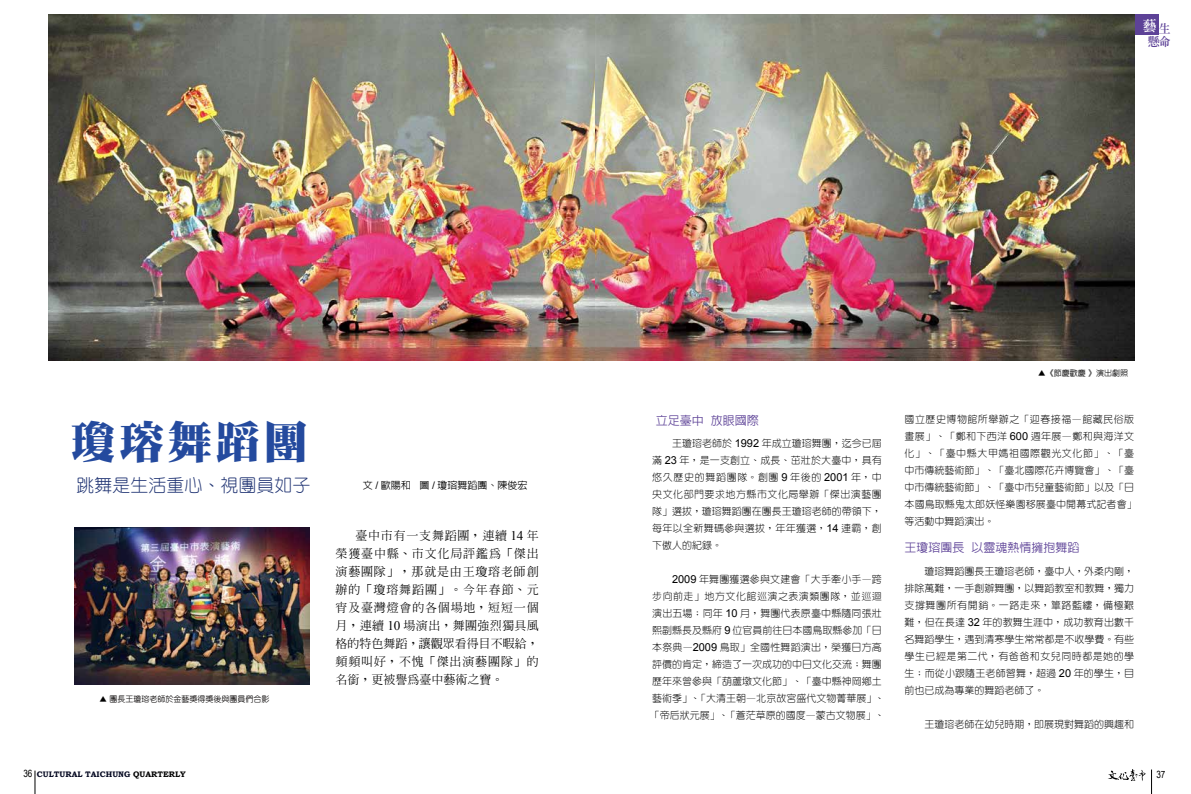
<style>
.page{position:relative;width:1191px;height:794px;background:#fff}
.page>*{position:absolute;margin:0;border:0;box-sizing:border-box;transform-origin:0 0}
.t1{font:45px "DF Ming Std W12";letter-spacing:.07em;color:#244a9e}
.t2{font:300 18px "AR Yuan B5";color:#1e3272}
.t3{font:800 14px "AR Ming B5";color:#fff}
.t4{font:500 12px/18px "AR Ming B5";color:#000;text-align:justify}
.t5{font:500 12px "AR Hei B5";color:#5d4297}
.t6{font:800 12px "AR Ming B5";color:#5d4297}
.t7{font:300 10px/17px "AR Yuan B5";color:#000;text-align:justify}
.t8{font:500 10px "AR Hei B5";color:#000}
.t9{font:10px "Arial Narrow";color:#000}
.t10{font:700 8px "Bookman Old Style";color:#030720}
.t11{font:500 8px "AR Yuan B5";color:#040000}
.t12{font:500 8px "AR Yuan B5";color:#000}
.s1{font-family:"Arial";font-weight:400;font-size:10.5px}
.s2{color:#000}
.s3{font-family:"Times New Roman";font-weight:400;font-size:13.2px}
.s4{font-family:"Arial";font-weight:400;font-size:11px}
.s5{font-family:"Arial Narrow";font-weight:400;font-size:10px;color:#000}
</style>
<div class="page">
<svg style="left:35px;top:770px;width:1px;height:24px"></svg>
<svg style="left:1151px;top:769px;width:1px;height:25px"></svg>
<svg style="left:1108px;top:769px;width:37px;height:12px"></svg>
<div style="left:1123px;top:14px;width:35px;height:20px;background:#5d4297"></div>
<img style="left:75px;top:527px;width:234px;height:158px">
<img style="left:48px;top:14px;width:1086px;height:346px">
<h3 class="t3" style="left:1142px;top:19px;width:30px">藝<sub>生</sub></h3>
<p class="t6" style="left:1147px;top:35px;width:25px">懸命</p>
<h1 class="t1" style="left:71px;top:418px;width:239px">瓊瑢舞蹈團</h1>
<h2 class="t2" style="left:77px;top:476px;width:235px">跳舞是生活重心、視團員如子</h2>
<p class="t8" style="left:363px;top:480px;width:166px">文 <span class="s1">/</span> 歐陽和 圖 <span class="s1">/</span> 瓊瑢舞蹈團、陳俊宏</p>
<p class="t11" style="left:99px;top:694px;width:172px"><span class="s2">▲</span> 團長王瓊瑢老師於金藝獎得獎後與團員們合影</p>
<p class="t4" style="left:335px;top:526px;width:205px;text-indent:20px">臺中市有一支舞蹈團，連續 <span class="s3">14</span> 年榮獲臺中縣、市文化局評鑑為「傑出演藝團隊」，那就是由王瓊瑢老師創辦的「瓊瑢舞蹈團」。今年春節、元宵及臺灣燈會的各個場地，短短一個月，連續 <span class="s3">10</span> 場演出，舞團強烈獨具風格的特色舞蹈，讓觀眾看得目不暇給，頻頻叫好，不愧「傑出演藝團隊」的名銜，更被譽為臺中藝術之寶。</p>
<p class="t5" style="left:655px;top:414px;width:105px">立足臺中 放眼國際</p>
<p class="t7" style="left:652px;top:435px;width:231px;text-indent:20px">王瓊瑢老師於 <span class="s4">1992</span> 年成立瓊瑢舞團，迄今已屆滿 <span class="s4">23</span> 年，是一支創立、成長、茁壯於大臺中，具有悠久歷史的舞蹈團隊。創團 <span class="s4">9</span> 年後的 <span class="s4">2001</span> 年，中央文化部門要求地方縣市文化局舉辦「傑出演藝團隊」選拔，瓊瑢舞蹈團在團長王瓊瑢老師的帶領下，每年以全新舞碼參與選拔，年年獲選，<span class="s4">14</span> 連霸，創下傲人的紀錄。</p>
<p class="t7" style="left:649px;top:571px;width:236px;text-align:left;text-indent:22px"><span class="s4">2009</span> 年舞團獲選參與文建會「大手牽小手—跨步向前走」地方文化館巡演之表演類團隊，並巡迴演出五場；同年 <span class="s4">10</span> 月，舞團代表原臺中縣隨同張壯熙副縣長及縣府 <span class="s4">9</span> 位官員前往日本國鳥取縣參加「日本祭典—<span class="s4">2009</span> 鳥取」全國性舞蹈演出，榮獲日方高評價的肯定，締造了一次成功的中日文化交流；舞團歷年來曾參與「葫蘆墩文化節」、「臺中縣神岡鄉土藝術季」、「大清王朝—北京故宮盛代文物菁華展」、「帝后狀元展」、「蒼茫草原的國度—蒙古文物展」、</p>
<p class="t12" style="left:1037px;top:369px;width:92px">▲《節慶歡慶》演出劇照</p>
<p class="t7" style="left:904px;top:410px;width:234px;text-align:left">國立歷史博物館所舉辦之「迎春接福—館藏民俗版畫展」、「鄭和下西洋 <span class="s4">600</span> 週年展—鄭和與海洋文化」、「臺中縣大甲媽祖國際觀光文化節」、「臺中市傳統藝術節」、「臺北國際花卉博覽會」、「臺中市傳統藝術節」、「臺中市兒童藝術節」以及「日本國鳥取縣鬼太郎妖怪樂園移展臺中開幕式記者會」等活動中舞蹈演出。</p>
<p class="t5" style="left:904px;top:541px;width:177px">王瓊瑢團長 以靈魂熱情擁抱舞蹈</p>
<p class="t7" style="left:904px;top:562px;width:231px;text-indent:20px">瓊瑢舞蹈團長王瓊瑢老師，臺中人，外柔內剛，排除萬難，一手創辦舞團，以舞蹈教室和教舞，獨力支撐舞團所有開銷。一路走來，篳路藍縷，備極艱難，但在長達 <span class="s4">32</span> 年的教舞生涯中，成功教育出數千名舞蹈學生，遇到清寒學生常常都是不收學費。有些學生已經是第二代，有爸爸和女兒同時都是她的學生；而從小跟隨王老師習舞，超過 <span class="s4">20</span> 年的學生，目前也已成為專業的舞蹈老師了。</p>
<p class="t7" style="left:924px;top:715px;width:211px">王瓊瑢老師在幼兒時期，即展現對舞蹈的興趣和</p>
<p class="t10" style="left:23px;top:769px;width:164px"><span class="s5">36</span> CULTURAL TAICHUNG <span class="s2">QUARTERLY</span></p>
<p class="t9" style="left:1156px;top:766px;width:11px">37</p>
</div>
